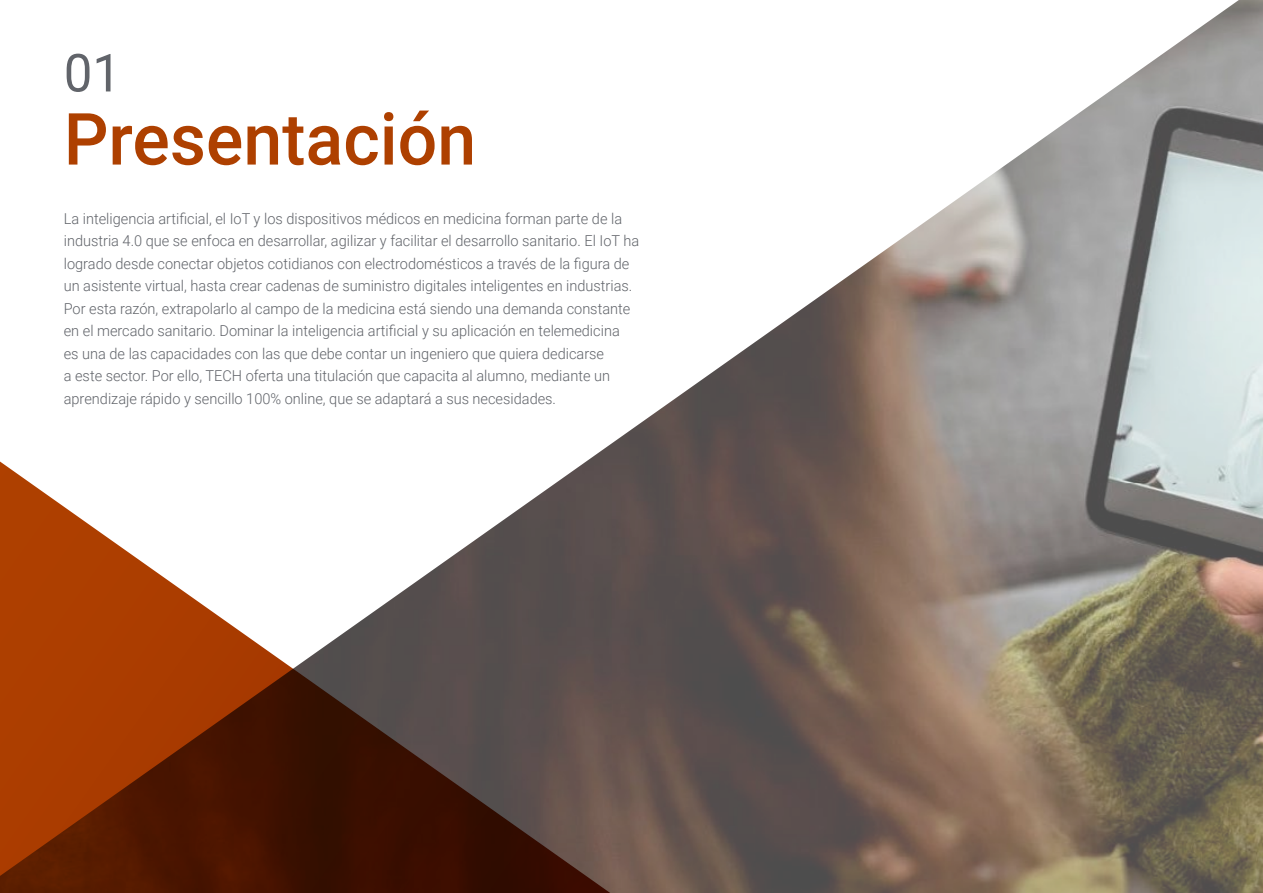
<style>
.page{position:relative;width:1263px;height:893px;background:#fff}
.page>*{position:absolute;margin:0;border:0;box-sizing:border-box;transform-origin:0 0}
.t1{font:500 72px "Roboto";color:#ae4000}
.t2{font:52.5px "Roboto";color:#61646a}
.t3{font:300 15px/22.5px "Roboto";color:#61646a}
</style>
<div class="page">
<img style="left:608px;top:0;width:655px;height:893px">
<svg style="left:0;top:446px;width:640px;height:447px"></svg>
<h2 class="t2" style="left:64px;top:36px;width:59px">01</h2>
<h1 class="t1" style="left:64px;top:89px;width:414px">Presentación</h1>
<p class="t3" style="left:64px;top:207px;width:577px">La inteligencia artificial, el IoT y los dispositivos médicos en medicina forman parte de la industria 4.0 que se enfoca en desarrollar, agilizar y facilitar el desarrollo sanitario. El IoT ha logrado desde conectar objetos cotidianos con electrodomésticos a través de la figura de un asistente virtual, hasta crear cadenas de suministro digitales inteligentes en industrias.<br>Por esta razón, extrapolarlo al campo de la medicina está siendo una demanda constante en el mercado sanitario. Dominar la inteligencia artificial y su aplicación en telemedicina<br>es una de las capacidades con las que debe contar un ingeniero que quiera dedicarse<br>a este sector. Por ello, TECH oferta una titulación que capacita al alumno, mediante un aprendizaje rápido y sencillo 100% online, que se adaptará a sus necesidades.</p>
</div>
